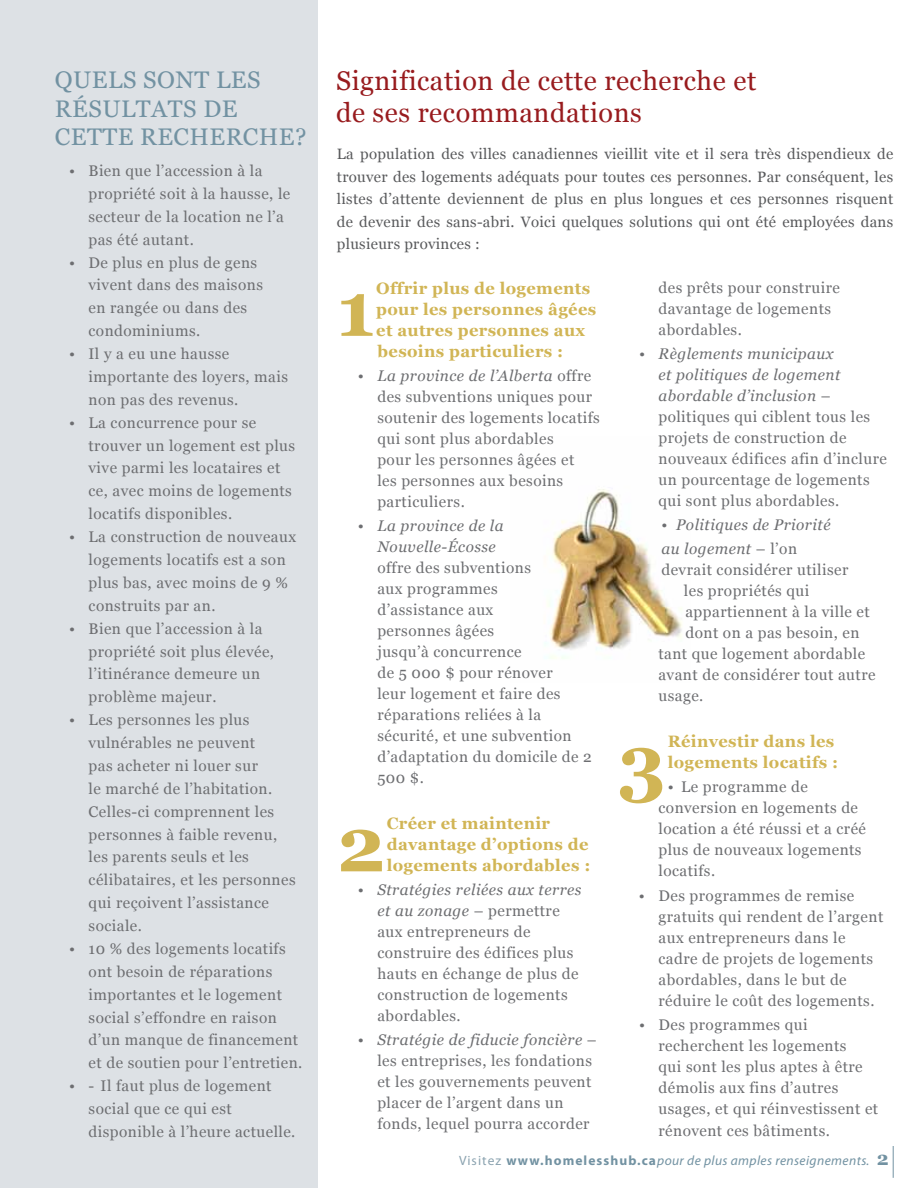
<style>
.page{position:relative;width:918px;height:1188px;background:#fff}
.page>*{position:absolute;margin:0;border:0;box-sizing:border-box;transform-origin:0 0}
.t1{font:700 77.1px "Georgia";color:#d1b555}
.t2{font:27px/31.5px "Georgia";letter-spacing:.02em;color:#981b1e}
.t3{font:24px/28.8px "Georgia";letter-spacing:.02em;color:#7292a2}
.t4{font:700 16.5px/21px "Georgia";letter-spacing:.02em;color:#d1b555}
.t5{font:15.3px/21px "Georgia";letter-spacing:.03em;color:#6d6e71}
.t6{font:italic 15.3px/21px "Georgia";letter-spacing:.03em;color:#6d6e71}
.t7{font:15px/22.5px "Georgia";letter-spacing:.02em;color:#58595b;text-align:justify}
.t8{font:italic 13.5px "Myriad Pro";letter-spacing:.03em;color:#7292a2}
.s1{font-style:italic}
.s2{font-style:normal}
.s3{font-style:normal;color:#8ba3b0}
.s4{font-weight:700;font-style:normal}
.s5{font-family:"Georgia";font-weight:700;font-style:normal;font-size:19.05px}
</style>
<div class="page">
<div style="left:0;top:0;width:318px;height:1188px;background:#dde1e5"></div>
<hr style="left:893px;top:1146px;width:1px;height:32px;background:#7292a2">
<img style="left:545px;top:489px;width:137px;height:170px">
<h3 class="t3" style="left:55px;top:65px;width:253px">Quels sont les résultats de cette recherche?</h3>
<p class="t5" style="left:89px;top:159px;width:203px;line-height:23px;text-indent:-20px">• Bien que l’accession à la propriété soit à la hausse, le secteur de la location ne l’a pas été autant.</p>
<p class="t5" style="left:89px;top:251px;width:176px;line-height:23px;text-indent:-20px">• De plus en plus de gens vivent dans des maisons en rangée ou dans des condominiums.</p>
<p class="t5" style="left:89px;top:342px;width:201px;line-height:23px;text-indent:-20px">• Il y a eu une hausse importante des loyers, mais non pas des revenus.</p>
<p class="t5" style="left:89px;top:411px;width:208px;line-height:23px;text-indent:-20px">• La concurrence pour se trouver un logement est plus vive parmi les locataires et ce, avec moins de logements locatifs disponibles.</p>
<p class="t5" style="left:89px;top:525px;width:209px;line-height:23px;text-indent:-20px">• La construction de nouveaux logements locatifs est a son plus bas, avec moins de 9 % construits par an.</p>
<p class="t5" style="left:89px;top:617px;width:187px;line-height:23px;text-indent:-20px">• Bien que l’accession à la propriété soit plus élevée, l’itinérance demeure un problème majeur.</p>
<p class="t5" style="left:89px;top:708px;width:209px;line-height:23px;text-indent:-20px">• Les personnes les plus vulnérables ne peuvent<br>pas acheter ni louer sur<br>le marché de l’habitation.<br>Celles-ci comprennent les personnes à faible revenu, les parents seuls et les célibataires, et les personnes qui reçoivent l’assistance sociale.</p>
<p class="t5" style="left:89px;top:937px;width:215px;line-height:23px;text-indent:-20px">• 10 % des logements locatifs ont besoin de réparations importantes et le logement social s’effondre en raison d’un manque de financement et de soutien pour l’entretien.</p>
<p class="t5" style="left:89px;top:1074px;width:208px;line-height:23px;text-indent:-20px">• - Il faut plus de logement social que ce qui est disponible à l’heure actuelle.</p>
<h2 class="t2" style="left:336px;top:65px;width:422px">Signification de cette recherche et de ses recommandations</h2>
<p class="t7" style="left:337px;top:143px;width:558px">La population des villes canadiennes vieillit vite et il sera très dispendieux de trouver des logements adéquats pour toutes ces personnes. Par conséquent, les listes d’attente deviennent de plus en plus longues et ces personnes risquent de devenir des sans-abri. Voici quelques solutions qui ont été employées dans plusieurs provinces :</p>
<p class="t4" style="left:376px;top:278px;width:222px">Offrir plus de logements pour les personnes âgées et autres personnes aux besoins particuliers :</p>
<p class="t5" style="left:377px;top:365px;width:224px;text-indent:-19px"><span class="s1">• La province de l’Alberta</span> offre des subventions uniques pour soutenir des logements locatifs qui sont plus abordables<br>pour les personnes âgées et<br>les personnes aux besoins particuliers.</p>
<p class="t6" style="left:377px;top:515px;width:128px;text-indent:-19px">• La province de la<br>Nouvelle-Écosse</p>
<p class="t5" style="left:377px;top:557px;width:216px">offre des subventions<br>aux programmes<br>d’assistance aux<br>personnes âgées<br>jusqu’à concurrence<br>de 5 000 $ pour rénover<br>leur logement et faire des réparations reliées à la sécurité, et une subvention d’adaptation du domicile de 2<br>500 $.</p>
<h1 class="t1" style="left:337px;top:266px;width:39px">1</h1>
<p class="t4" style="left:387px;top:813px;width:205px">Créer et maintenir davantage d’options de logements abordables :</p>
<p class="t5" style="left:377px;top:880px;width:206px;text-indent:-19px"><span class="s1">• Stratégies reliées aux terres et au zonage</span> – permettre aux entrepreneurs de construire des édifices plus hauts en échange de plus de construction de logements abordables.</p>
<p class="t5" style="left:377px;top:1030px;width:221px;text-indent:-19px"><span class="s1">• Stratégie de fiducie foncière</span> – les entreprises, les fondations et les gouvernements peuvent placer de l’argent dans un fonds, lequel pourra accorder</p>
<h1 class="t1" style="left:337px;top:801px;width:50px">2</h1>
<p class="t5" style="left:658px;top:277px;width:183px">des prêts pour construire davantage de logements abordables.</p>
<p class="t5" style="left:658px;top:343px;width:230px;text-indent:-19px"><span class="s1">• Règlements municipaux<br>et politiques de logement abordable d’inclusion</span> – politiques qui ciblent tous les projets de construction de nouveaux édifices afin d’inclure un pourcentage de logements qui sont plus abordables.</p>
<p class="t6" style="left:661px;top:513px;width:171px;line-height:24px"><span class="s2">•</span> Politiques de Priorité au logement <span class="s2">– l’on</span></p>
<p class="t5" style="left:661px;top:559px;width:188px">devrait considérer utiliser</p>
<p class="t5" style="left:684px;top:580px;width:127px">les propriétés qui</p>
<p class="t5" style="left:685px;top:601px;width:186px">appartiennent à la ville et</p>
<p class="t5" style="left:685px;top:622px;width:176px">dont on a pas besoin, en</p>
<p class="t5" style="left:658px;top:643px;width:208px">tant que logement abordable</p>
<p class="t5" style="left:658px;top:664px;width:219px">avant de considérer tout autre</p>
<p class="t5" style="left:658px;top:685px;width:46px">usage.</p>
<p class="t4" style="left:668px;top:731px;width:172px">Réinvestir dans les logements locatifs :</p>
<p class="t5" style="left:658px;top:777px;width:209px;text-indent:9px">• Le programme de conversion en logements de location a été réussi et a créé plus de nouveaux logements locatifs.</p>
<p class="t5" style="left:659px;top:885px;width:226px;text-indent:-20px">• Des programmes de remise gratuits qui rendent de l’argent aux entrepreneurs dans le cadre de projets de logements abordables, dans le but de réduire le coût des logements.</p>
<p class="t5" style="left:659px;top:1014px;width:221px;text-indent:-20px">• Des programmes qui recherchent les logements<br>qui sont les plus aptes à être démolis aux fins d’autres usages, et qui réinvestissent et</p>
<p class="t5" style="left:659px;top:1120px;width:173px">rénovent ces bâtiments.</p>
<h1 class="t1" style="left:618px;top:719px;width:50px">3</h1>
<p class="t8" style="left:459px;top:1152px;width:431px"><span class="s3">Visitez</span> <span class="s4">www.homelesshub.ca</span>pour de plus amples renseignements. <span class="s5">2</span></p>
</div>
